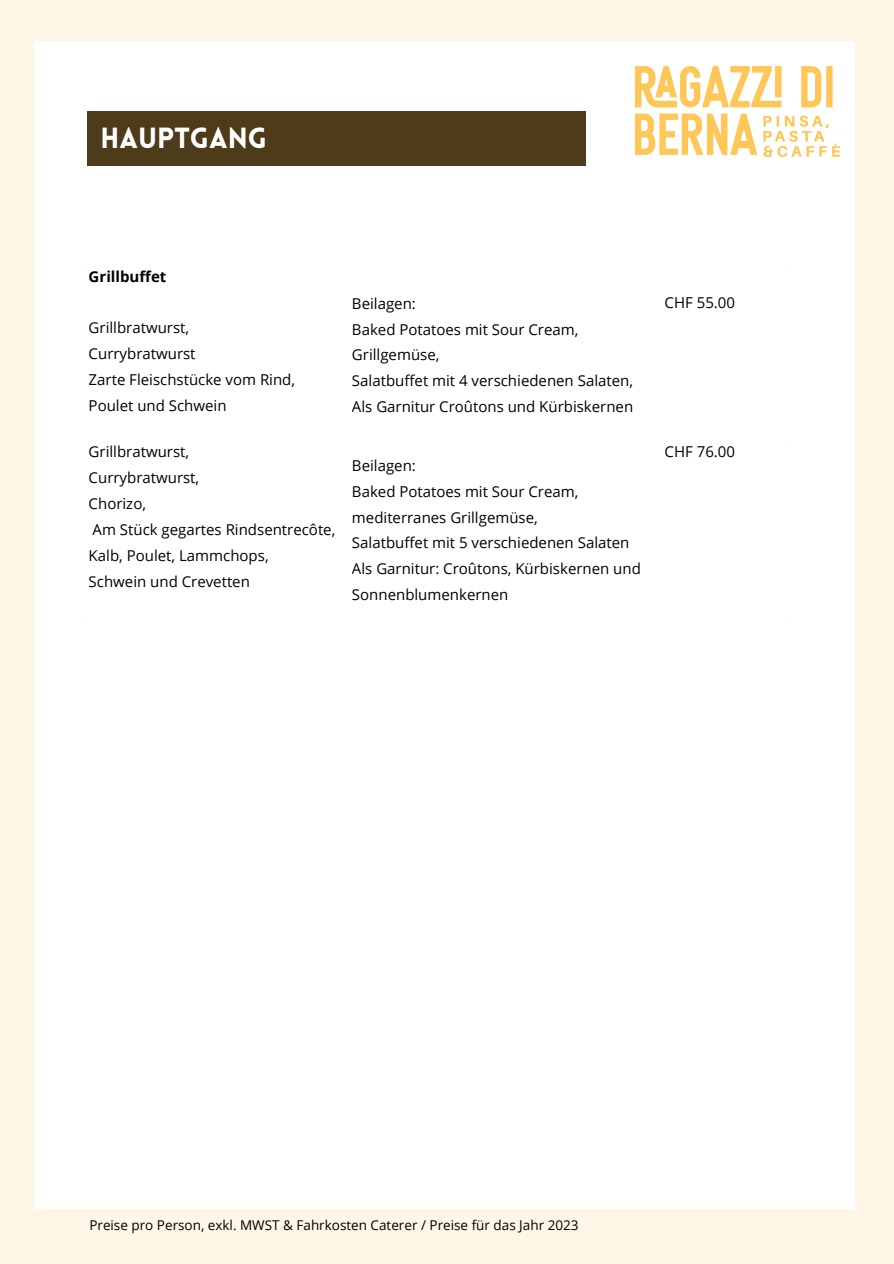
<style>
.page{position:relative;width:894px;height:1264px;background:#fff}
.page>*{position:absolute;margin:0;border:0;box-sizing:border-box;transform-origin:0 0}
.t1{font:900 28.5px "Lovelo";color:#fff}
.t2{font:15px/25.8px "Open Sans";color:#000}
.t3{font:700 15px "Open Sans";color:#000}
.t4{font:13.5px "Open Sans";color:#000}
</style>
<div class="page">
<div style="left:0;top:0;width:893px;height:1263px;background:#fff6e7"></div>
<div style="left:35px;top:41px;width:819px;height:1167px;background:#fff"></div>
<img style="left:634px;top:65px;width:207px;height:93px">
<div style="left:87px;top:111px;width:499px;height:54px;background:#4d3b19"></div>
<p class="t1" style="left:100px;top:127px;width:168px">HAUPTGANG</p>
<h1 class="t3" style="left:89px;top:266px;width:79px">Grillbuffet</h1>
<p class="t2" style="left:89px;top:315px;width:102px">Grillbratwurst,</p>
<p class="t2" style="left:89px;top:340px;width:208px">Currybratwurst<br>Zarte Fleischstücke vom Rind,</p>
<p class="t2" style="left:89px;top:392px;width:139px">Poulet und Schwein</p>
<p class="t2" style="left:89px;top:438px;width:102px">Grillbratwurst,</p>
<p class="t2" style="left:89px;top:464px;width:112px">Currybratwurst,</p>
<p class="t2" style="left:89px;top:490px;width:59px">Chorizo,</p>
<p class="t2" style="left:89px;top:516px;width:248px">Am Stück gegartes Rindsentrecôte,<br>Kalb, Poulet, Lammchops,</p>
<p class="t2" style="left:89px;top:568px;width:163px">Schwein und Crevetten</p>
<p class="t2" style="left:352px;top:290px;width:65px">Beilagen:</p>
<p class="t2" style="left:352px;top:316px;width:228px">Baked Potatoes mit Sour Cream,</p>
<p class="t2" style="left:352px;top:342px;width:89px">Grillgemüse,</p>
<p class="t2" style="left:352px;top:367px;width:282px">Salatbuffet mit 4 verschiedenen Salaten,</p>
<p class="t2" style="left:352px;top:393px;width:283px">Als Garnitur Croûtons und Kürbiskernen</p>
<p class="t2" style="left:352px;top:452px;width:65px">Beilagen:</p>
<p class="t2" style="left:352px;top:478px;width:228px">Baked Potatoes mit Sour Cream,</p>
<p class="t2" style="left:352px;top:504px;width:187px">mediterranes Grillgemüse,</p>
<p class="t2" style="left:352px;top:529px;width:279px">Salatbuffet mit 5 verschiedenen Salaten</p>
<p class="t2" style="left:352px;top:555px;width:290px">Als Garnitur: Croûtons, Kürbiskernen und<br>Sonnenblumenkernen</p>
<p class="t2" style="left:664px;top:289px;width:72px">CHF 55.00</p>
<p class="t2" style="left:664px;top:438px;width:72px">CHF 76.00</p>
<p class="t4" style="left:89px;top:1215px;width:490px">Preise pro Person, exkl. MWST &amp; Fahrkosten Caterer / Preise für das Jahr 2023</p>
</div>
